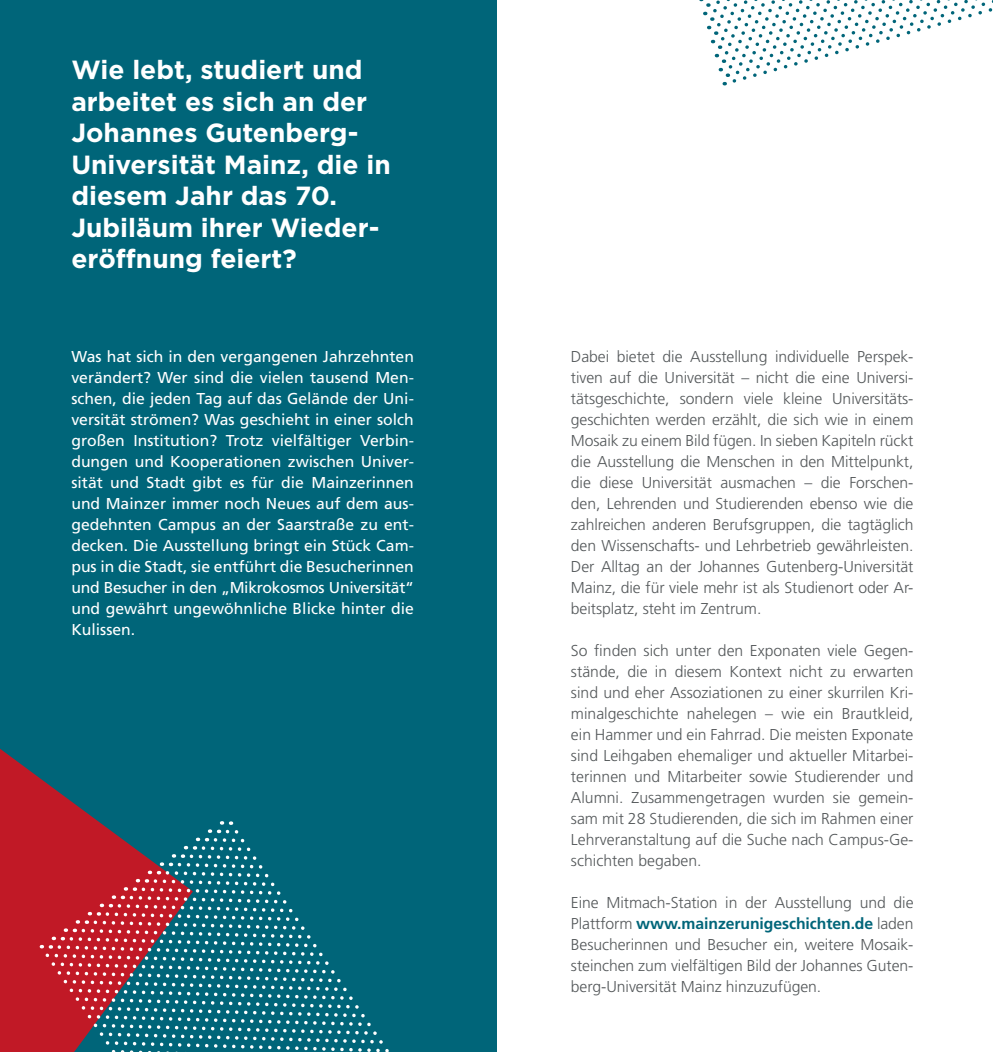
<style>
.page{position:relative;width:993px;height:1052px;background:#fff}
.page>*{position:absolute;margin:0;border:0;box-sizing:border-box;transform-origin:0 0}
.Roter_Balken{font:700 26.25px/31.5px "Gotham";color:#fff}
.Position{font:300 15.75px/21px "Frutiger LT Std";letter-spacing:-.005em;color:#54585a;text-align:justify}
.Position-2{font:15.75px/21px "Frutiger LT Std";color:#fff;text-align:justify}
.s1{font-weight:700;color:#006579}
</style>
<div class="page">
<div style="left:0;top:0;width:496px;height:1052px;background:#006579"></div>
<svg style="left:0;top:748px;width:98px;height:304px;fill:#c11926"></svg>
<svg style="left:41px;top:821px;width:348px;height:231px"></svg>
<svg style="left:700px;top:0;width:293px;height:85px"></svg>
<p class="Roter_Balken" style="left:71px;top:53px;width:293px">Wie lebt, studiert und</p>
<p class="Roter_Balken" style="left:71px;top:85px;width:297px">arbeitet es sich an der</p>
<p class="Roter_Balken" style="left:71px;top:116px;width:288px">Johannes Gutenberg-</p>
<p class="Roter_Balken" style="left:71px;top:148px;width:321px">Universität Mainz, die in diesem Jahr das 70.</p>
<p class="Roter_Balken" style="left:71px;top:211px;width:309px">Jubiläum ihrer Wieder-</p>
<p class="Roter_Balken" style="left:71px;top:242px;width:227px">eröffnung feiert?</p>
<p class="Position-2" style="left:71px;top:346px;width:344px">Was hat sich in den vergangenen Jahrzehnten verändert? Wer sind die vielen tausend Men&shy;schen, die jeden Tag auf das Gelände der Uni&shy;versität strömen? Was geschieht in einer solch großen Institution? Trotz vielfältiger Verbin&shy;dungen und Kooperationen zwischen Univer&shy;sität und Stadt gibt es für die Mainzerinnen und Mainzer immer noch Neues auf dem aus&shy;gedehnten Campus an der Saarstraße zu ent&shy;decken. Die Ausstellung bringt ein Stück Cam&shy;pus in die Stadt, sie entführt die Besucherinnen und Besucher in den „Mikrokosmos Universität“ und gewährt ungewöhnliche Blicke hinter die Kulissen.</p>
<p class="Position" style="left:570px;top:346px;width:344px">Dabei bietet die Ausstellung individuelle Perspek&shy;tiven auf die Universität – nicht die eine Universi&shy;tätsgeschichte, sondern viele kleine Universitäts&shy;geschichten werden erzählt, die sich wie in einem Mosaik zu einem Bild fügen. In sieben Kapiteln rückt die Ausstellung die Menschen in den Mittelpunkt, die diese Universität ausmachen – die Forschen&shy;den, Lehrenden und Studierenden ebenso wie die zahlreichen anderen Berufsgruppen, die tagtäglich den Wissenschafts- und Lehrbetrieb gewährleisten.<br>Der Alltag an der Johannes Gutenberg-Universität Mainz, die für viele mehr ist als Studienort oder Ar&shy;beitsplatz, steht im Zentrum.</p>
<p class="Position" style="left:570px;top:640px;width:344px">So finden sich unter den Exponaten viele Gegen&shy;stände, die in diesem Kontext nicht zu erwarten sind und eher Assoziationen zu einer skurrilen Kri&shy;minalgeschichte nahelegen – wie ein Brautkleid, ein Hammer und ein Fahrrad. Die meisten Exponate sind Leihgaben ehemaliger und aktueller Mitarbei&shy;terinnen und Mitarbeiter sowie Studierender und Alumni. Zusammengetragen wurden sie gemein&shy;sam mit 28 Studierenden, die sich im Rahmen einer Lehrveranstaltung auf die Suche nach Campus-Ge&shy;schichten begaben.</p>
<p class="Position" style="left:570px;top:892px;width:344px">Eine Mitmach-Station in der Ausstellung und die Plattform <span class="s1">www.mainzerunigeschichten.de</span> laden Besucherinnen und Besucher ein, weitere Mosaik&shy;steinchen zum vielfältigen Bild der Johannes Guten&shy;berg-Universität Mainz hinzuzufügen.</p>
</div>
